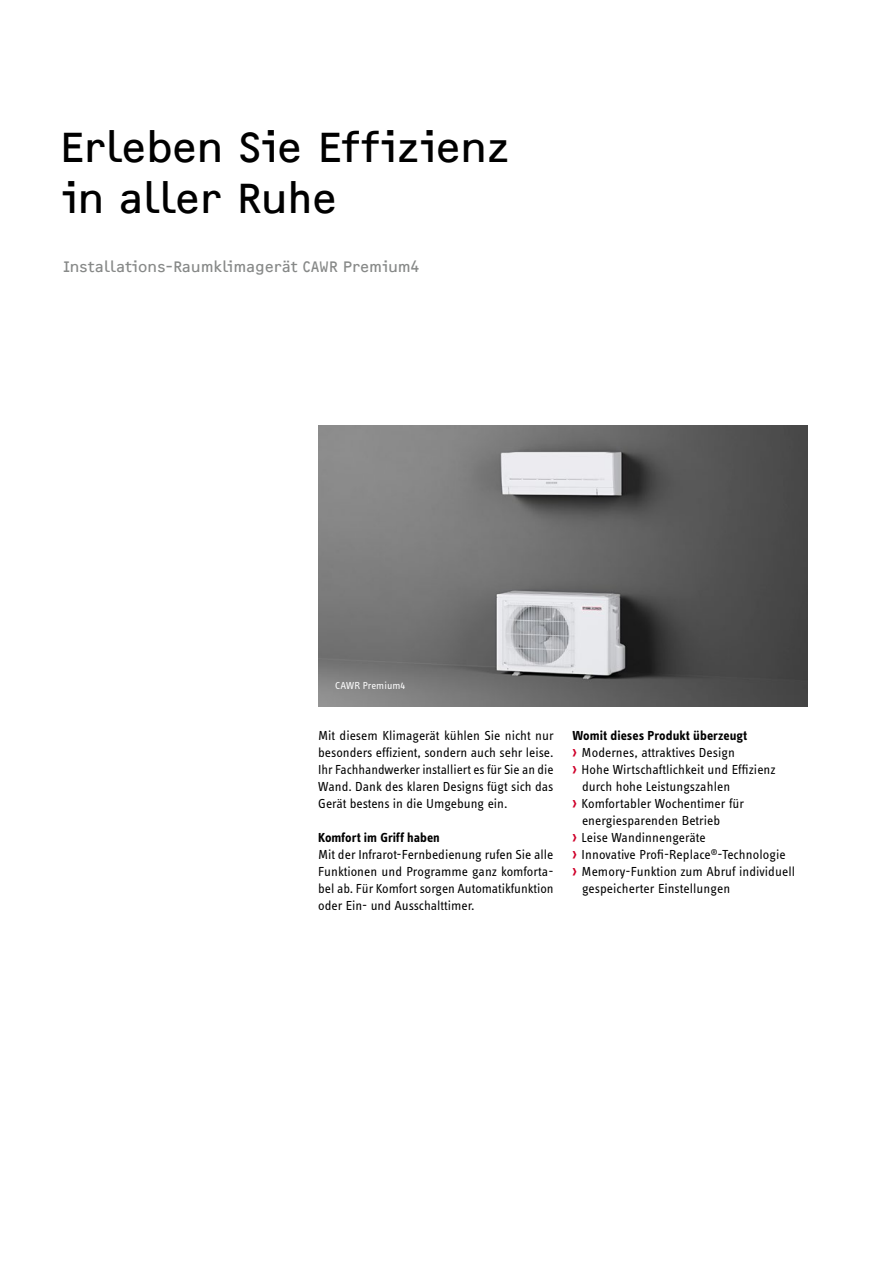
<style>
.page{position:relative;width:893px;height:1263px;background:#fff}
.page>*{position:absolute;margin:0;border:0;box-sizing:border-box;transform-origin:0 0}
.t1{font:43.5px/51px "F2 FOCR Bczyk Com";letter-spacing:-.005em;color:#000}
.t2{font:15.75px "F2 FOCR Bczyk Com";color:#878988}
.t3{font:13.5px/17px "STE Info Text";color:#000;text-align:justify}
.t4{font:700 13.5px "STE Info Text";color:#000}
.t5{font:10.5px "STE Info Text";letter-spacing:.005em;color:#fff}
.s1{font-family:"F2 FOCR Bczyk Com";font-size:16.5px;color:#cf002a}
</style>
<div class="page">
<img style="left:318px;top:425px;width:490px;height:281px">
<h1 class="t1" style="left:59px;top:122px;width:454px">Erleben Sie Effizienz in aller Ruhe</h1>
<p class="t2" style="left:64px;top:258px;width:357px">Installations-Raumklimagerät CAWR Premium4</p>
<p class="t5" style="left:335px;top:679px;width:72px">CAWR Premium4</p>
<p class="t3" style="left:318px;top:727px;width:237px">Mit diesem Klimagerät kühlen Sie nicht nur besonders effizient, sondern auch sehr leise.<br>Ihr Fachhandwerker installiert es für Sie an die Wand. Dank des klaren Designs fügt sich das Gerät bestens in die Umgebung ein.</p>
<p class="t4" style="left:318px;top:830px;width:123px">Komfort im Griff haben</p>
<p class="t3" style="left:318px;top:846px;width:237px">Mit der Infrarot-Fernbedienung rufen Sie alle Funktionen und Programme ganz komforta&shy;bel ab. Für Komfort sorgen Automatikfunktion oder Ein- und Ausschalttimer.</p>
<p class="t4" style="left:573px;top:728px;width:176px">Womit dieses Produkt überzeugt</p>
<p class="t3" style="left:573px;top:744px;width:164px"><span class="s1">›</span> Modernes, attraktives Design</p>
<p class="t3" style="left:573px;top:761px;width:204px"><span class="s1">›</span> Hohe Wirtschaftlichkeit und Effizienz</p>
<p class="t3" style="left:582px;top:778px;width:150px">durch hohe Leistungszahlen</p>
<p class="t3" style="left:573px;top:795px;width:173px"><span class="s1">›</span> Komfortabler Wochentimer für</p>
<p class="t3" style="left:582px;top:812px;width:140px">energiesparenden Betrieb</p>
<p class="t3" style="left:573px;top:829px;width:135px"><span class="s1">›</span> Leise Wandinnengeräte</p>
<p class="t3" style="left:573px;top:846px;width:215px"><span class="s1">›</span> Innovative Profi-Replace<sup>®</sup>-Technologie</p>
<p class="t3" style="left:573px;top:863px;width:224px"><span class="s1">›</span> Memory-Funktion zum Abruf individuell</p>
<p class="t3" style="left:582px;top:880px;width:150px">gespeicherter Einstellungen</p>
</div>
